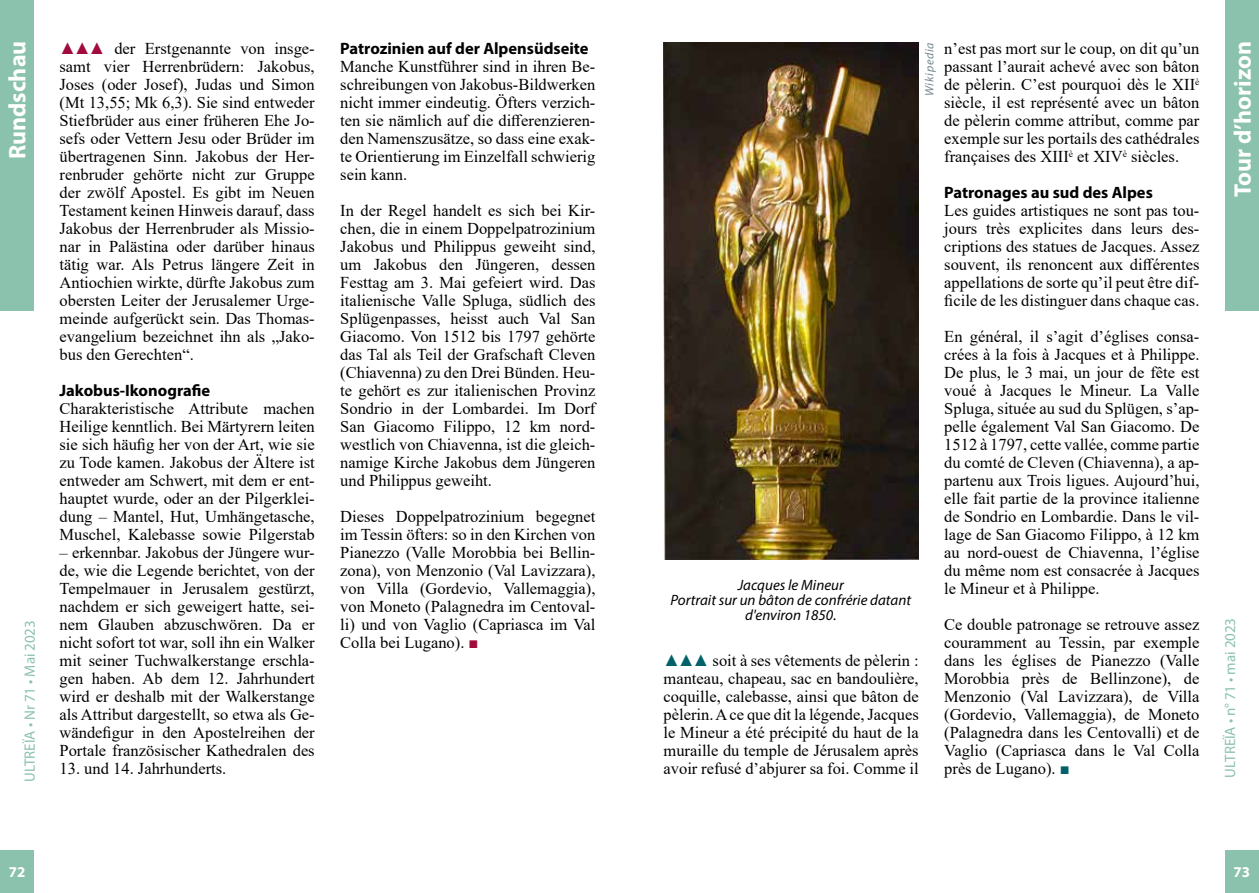
<style>
.page{position:relative;width:1259px;height:893px;background:#fff}
.page>*{position:absolute;margin:0;border:0;box-sizing:border-box;transform-origin:0 0}
.t1{font:700 24px "Myriad Pro";color:#fff}
.t2{font:16.5px/18px "Times New Roman";color:#000;text-align:justify}
.t3{font:700 16.5px "Myriad Pro";color:#000}
.t4{font:italic 15px/15px "Myriad Pro";color:#000;text-align:center}
.t5{font:15px "Myriad Pro";color:#8bc2ad}
.t6{font:700 15px "Myriad Pro";color:#fff}
.t7{font:italic 12px "Myriad Pro";letter-spacing:.05em;color:#75878b}
.s1{font-style:italic;color:#a20c3d}
.s2{color:#a20c3d}
.s3{font-style:italic;color:#00616b}
.s4{color:#00616b}
</style>
<div class="page">
<div style="left:1225px;top:0;width:34px;height:310px;background:#8bc2ad"></div>
<div style="left:1225px;top:850px;width:34px;height:43px;background:#8bc2ad"></div>
<div style="left:0;top:0;width:34px;height:310px;background:#8bc2ad"></div>
<div style="left:0;top:850px;width:34px;height:43px;background:#8bc2ad"></div>
<img style="left:663px;top:43px;width:255px;height:516px">
<p class="t3" style="left:340px;top:38px;width:250px">Patrozinien auf der Alpensüdseite</p>
<p class="t2" style="left:340px;top:57px;width:257px">Manche Kunstführer sind in ihren Be&shy;schreibungen von Jakobus-Bildwerken nicht immer eindeutig. Öfters verzich&shy;ten sie nämlich auf die differenzieren&shy;den Namenszusätze, so dass eine exak&shy;te Orientierung im Einzelfall schwierig sein kann.</p>
<p class="t2" style="left:340px;top:201px;width:257px">In der Regel handelt es sich bei Kir&shy;chen, die in einem Doppelpatrozinium Jakobus und Philippus geweiht sind, um Jakobus den Jüngeren, dessen Festtag am 3. Mai gefeiert wird. Das italienische Valle Spluga, südlich des Splügenpasses, heisst auch Val San Giacomo. Von 1512 bis 1797 gehörte das Tal als Teil der Grafschaft Cleven (Chiavenna) zu den Drei Bünden. Heu&shy;te gehört es zur italienischen Provinz Sondrio in der Lombardei. Im Dorf San Giacomo Filippo, 12 km nord&shy;westlich von Chiavenna, ist die gleich&shy;namige Kirche Jakobus dem Jüngeren und Philippus geweiht.</p>
<p class="t2" style="left:340px;top:507px;width:257px">Dieses Doppelpatrozinium begegnet im Tessin öfters: so in den Kirchen von Pianezzo (Valle Morobbia bei Bellin&shy;zona), von Menzonio (Val Lavizzara), von Villa (Gordevio, Vallemaggia), von Moneto (Palagnedra im Centoval&shy;li) und von Vaglio (Capriasca im Val Colla bei Lugano). <span class="s1">■</span></p>
<h1 class="t1" style="left:2px;top:159px;width:120px;rotate:-90deg">Rundschau</h1>
<p class="t2" style="left:60px;top:39px;width:257px"><span class="s2">▲▲▲</span> der Erstgenannte von insge&shy;samt vier Herrenbrüdern: Jakobus, Joses (oder Josef), Judas und Simon (Mt 13,55; Mk 6,3). Sie sind entweder Stiefbrüder aus einer früheren Ehe Jo&shy;sefs oder Vettern Jesu oder Brüder im übertragenen Sinn. Jakobus der Her&shy;renbruder gehörte nicht zur Gruppe der zwölf Apostel. Es gibt im Neuen Testament keinen Hinweis darauf, dass Jakobus der Herrenbruder als Missio&shy;nar in Palästina oder darüber hinaus tätig war. Als Petrus längere Zeit in Antiochien wirkte, dürfte Jakobus zum obersten Leiter der Jerusalemer Urge&shy;meinde aufgerückt sein. Das Thomas&shy;evangelium bezeichnet ihn als „Jako&shy;bus den Gerechten“.</p>
<p class="t3" style="left:60px;top:380px;width:152px">Jakobus-Ikonografie</p>
<p class="t2" style="left:60px;top:399px;width:257px">Charakteristische Attribute machen Heilige kenntlich. Bei Märtyrern leiten sie sich häufig her von der Art, wie sie zu Tode kamen. Jakobus der Ältere ist entweder am Schwert, mit dem er ent&shy;hauptet wurde, oder an der Pilgerklei&shy;dung – Mantel, Hut, Umhängetasche, Muschel, Kalebasse sowie Pilgerstab</p>
<p class="t2" style="left:60px;top:543px;width:257px">– erkennbar. Jakobus der Jüngere wur&shy;de, wie die Legende berichtet, von der Tempelmauer in Jerusalem gestürzt, nachdem er sich geweigert hatte, sei&shy;nem Glauben abzuschwören. Da er nicht sofort tot war, soll ihn ein Walker mit seiner Tuchwalkerstange erschla&shy;gen haben. Ab dem 12. Jahrhundert wird er deshalb mit der Walkerstange als Attribut dargestellt, so etwa als Ge&shy;wändefigur in den Apostelreihen der Portale französischer Kathedralen des</p>
<p class="t2" style="left:60px;top:759px;width:168px">13. und 14. Jahrhunderts.</p>
<p class="t2" style="left:944px;top:39px;width:257px">n’est pas mort sur le coup, on dit qu’un passant l’aurait achevé avec son bâton de pèlerin. C’est pourquoi dès le XII<sup>è </sup>siècle, il est représenté avec un bâton de pèlerin comme attribut, comme par exemple sur les portails des cathédrales françaises des XIII<sup>è</sup> et XIV<sup>è</sup> siècles.</p>
<p class="t3" style="left:944px;top:182px;width:210px">Patronages au sud des Alpes</p>
<p class="t2" style="left:944px;top:201px;width:257px">Les guides artistiques ne sont pas tou&shy;jours très explicites dans leurs des&shy;criptions des statues de Jacques. Assez souvent, ils renoncent aux différentes appellations de sorte qu’il peut être dif&shy;ficile de les distinguer dans chaque cas.</p>
<p class="t2" style="left:944px;top:327px;width:257px">En général, il s’agit d’églises consa&shy;crées à la fois à Jacques et à Philippe.<br>De plus, le 3 mai, un jour de fête est voué à Jacques le Mineur. La Valle Spluga, située au sud du Splügen, s’ap&shy;pelle également Val San Giacomo. De 1512 à 1797, cette vallée, comme partie du comté de Cleven (Chiavenna), a ap&shy;partenu aux Trois ligues. Aujourd’hui, elle fait partie de la province italienne de Sondrio en Lombardie. Dans le vil&shy;lage de San Giacomo Filippo, à 12 km au nord-ouest de Chiavenna, l’église du même nom est consacrée à Jacques le Mineur et à Philippe.</p>
<p class="t2" style="left:944px;top:615px;width:257px">Ce double patronage se retrouve assez couramment au Tessin, par exemple dans les églises de Pianezzo (Valle Morobbia près de Bellinzone), de Menzonio (Val Lavizzara), de Villa (Gordevio, Vallemaggia), de Moneto (Palagnedra dans les Centovalli) et de Vaglio (Capriasca dans le Val Colla près de Lugano). <span class="s3">■</span></p>
<h1 class="t1" style="left:1227px;top:197px;width:158px;rotate:-90deg">Tour d’horizon</h1>
<p class="t7" style="left:922px;top:96px;width:55px;rotate:-90deg">Wikipedia</p>
<p class="t4" style="left:670px;top:577px;width:242px">Jacques le Mineur<br>Portrait sur un bâton de confrérie datant d'environ 1850.</p>
<p class="t5" style="left:21px;top:782px;width:163px;rotate:-90deg">ULTREÏA • Nr 71 • Mai 2023</p>
<p class="t5" style="left:1221px;top:778px;width:161px;rotate:-90deg">ULTREÏA • n° 71 • mai 2023</p>
<p class="t2" style="left:663px;top:651px;width:257px"><span class="s4">▲▲▲</span> soit à ses vêtements de pèlerin : manteau, chapeau, sac en bandoulière, coquille, calebasse, ainsi que bâton de pèlerin. A ce que dit la légende, Jacques le Mineur a été précipité du haut de la muraille du temple de Jérusalem après avoir refusé d’abjurer sa foi. Comme il</p>
<p class="t6" style="left:9px;top:862px;width:18px">72</p>
<p class="t6" style="left:1233px;top:862px;width:18px">73</p>
</div>
